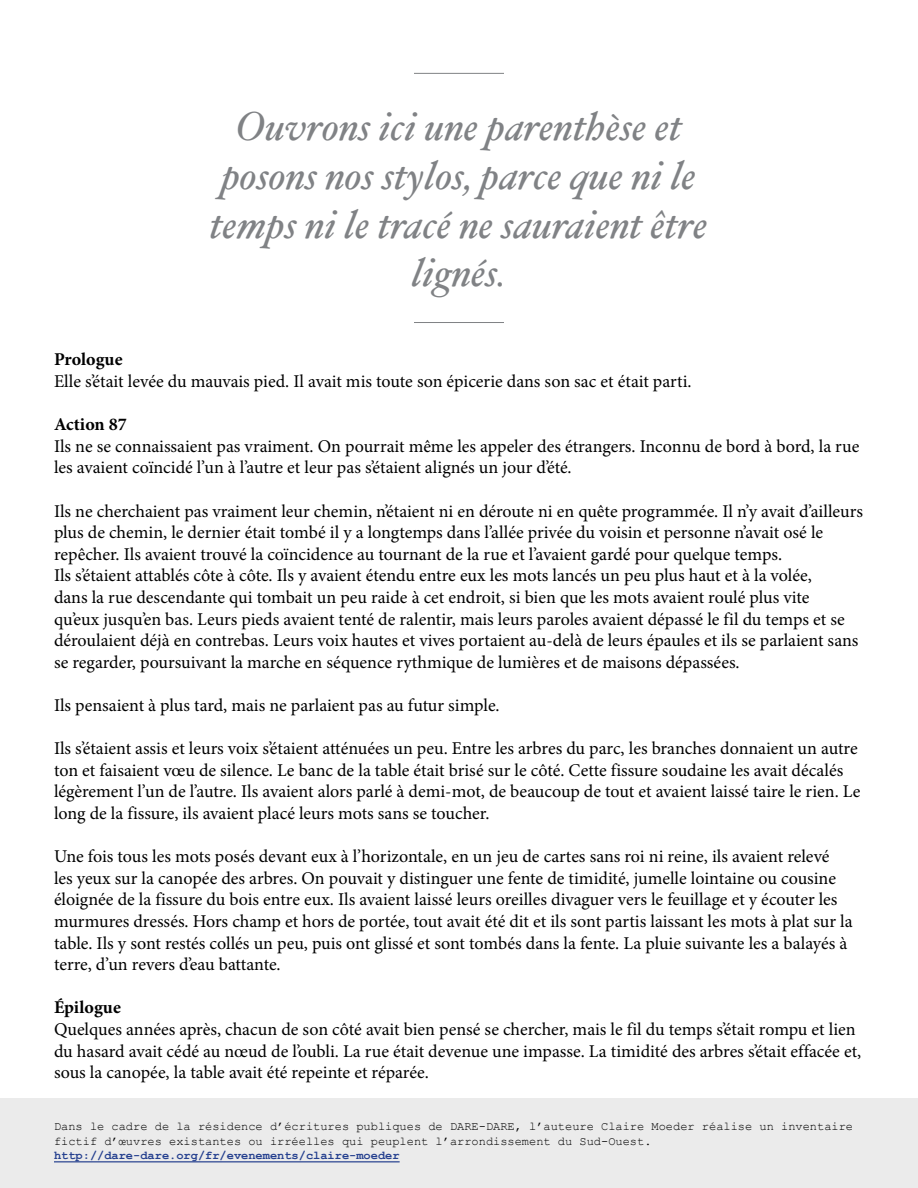
<style>
.page{position:relative;width:918px;height:1188px;background:#fff}
.page>*{position:absolute;margin:0;border:0;box-sizing:border-box;transform-origin:0 0}
.t1{font:italic 40.5px/48.6px "Hoefler Text";color:#808285;text-align:center}
.t2{font:18px/21.6px "Minion Pro";color:#000}
.t3{font:700 18px "Minion Pro";letter-spacing:.005em;color:#000}
.t4{font:12px/14.4px "Courier New";color:#000}
.t5{font:700 12px "Courier New";color:#25408f}
</style>
<div class="page">
<div style="left:0;top:1098px;width:918px;height:90px;background:#ebebeb"></div>
<hr style="left:54px;top:1161px;width:346px;height:1px;background:#25408f">
<hr style="left:414px;top:73px;width:90px;height:1px;background:#808285">
<hr style="left:414px;top:322px;width:90px;height:1px;background:#808285">
<h1 class="t1" style="left:210px;top:102px;width:499px">Ouvrons ici une parenthèse et posons nos stylos, parce que ni le temps ni le tracé ne sauraient être lignés.</h1>
<p class="t3" style="left:54px;top:347px;width:70px">Prologue</p>
<p class="t2" style="left:54px;top:370px;width:639px">Elle s’était levée du mauvais pied. Il avait mis toute son épicerie dans son sac et était parti.</p>
<p class="t3" style="left:54px;top:412px;width:74px">Action 87</p>
<p class="t2" style="left:54px;top:435px;width:807px">Ils ne se connaissaient pas vraiment. On pourrait même les appeler des étrangers. Inconnu de bord à bord, la rue les avaient coïncidé l’un à l’autre et leur pas s’étaient alignés un jour d’été.</p>
<p class="t2" style="left:54px;top:500px;width:811px">Ils ne cherchaient pas vraiment leur chemin, n’étaient ni en déroute ni en quête programmée. Il n’y avait d’ailleurs plus de chemin, le dernier était tombé il y a longtemps dans l’allée privée du voisin et personne n’avait osé le repêcher. Ils avaient trouvé la coïncidence au tournant de la rue et l’avaient gardé pour quelque temps.<br>Ils s’étaient attablés côte à côte. Ils y avaient étendu entre eux les mots lancés un peu plus haut et à la volée,<br>dans la rue descendante qui tombait un peu raide à cet endroit, si bien que les mots avaient roulé plus vite<br>qu’eux jusqu’en bas. Leurs pieds avaient tenté de ralentir, mais leurs paroles avaient dépassé le fil du temps et se déroulaient déjà en contrebas. Leurs voix hautes et vives portaient au-delà de leurs épaules et ils se parlaient sans se regarder, poursuivant la marche en séquence rythmique de lumières et de maisons dépassées.</p>
<p class="t2" style="left:54px;top:694px;width:447px">Ils pensaient à plus tard, mais ne parlaient pas au futur simple.</p>
<p class="t2" style="left:54px;top:738px;width:808px">Ils s’étaient assis et leurs voix s’étaient atténuées un peu. Entre les arbres du parc, les branches donnaient un autre ton et faisaient vœu de silence. Le banc de la table était brisé sur le côté. Cette fissure soudaine les avait décalés légèrement l’un de l’autre. Ils avaient alors parlé à demi-mot, de beaucoup de tout et avaient laissé taire le rien. Le long de la fissure, ils avaient placé leurs mots sans se toucher.</p>
<p class="t2" style="left:54px;top:846px;width:800px">Une fois tous les mots posés devant eux à l’horizontale, en un jeu de cartes sans roi ni reine, ils avaient relevé les yeux sur la canopée des arbres. On pouvait y distinguer une fente de timidité, jumelle lointaine ou cousine éloignée de la fissure du bois entre eux. Ils avaient laissé leurs oreilles divaguer vers le feuillage et y écouter les murmures dressés. Hors champ et hors de portée, tout avait été dit et ils sont partis laissant les mots à plat sur la table. Ils y sont restés collés un peu, puis ont glissé et sont tombés dans la fente. La pluie suivante les a balayés à terre, d’un revers d’eau battante.</p>
<p class="t3" style="left:54px;top:995px;width:68px">Épilogue</p>
<p class="t2" style="left:54px;top:1018px;width:809px">Quelques années après, chacun de son côté avait bien pensé se chercher, mais le fil du temps s’était rompu et lien du hasard avait cédé au nœud de l’oubli. La rue était devenue une impasse. La timidité des arbres s’était effacée et, sous la canopée, la table avait été repeinte et réparée.</p>
<p class="t4" style="left:54px;top:1119px;width:801px">Dans le cadre de la résidence d’écritures publiques de DARE-DARE, l’auteure Claire Moeder réalise un inventaire fictif d’œuvres existantes ou irréelles qui peuplent l’arrondissement du Sud-Ouest.</p>
<p class="t5" style="left:54px;top:1148px;width:347px">http://dare-dare.org/fr/evenements/claire-moeder</p>
</div>
